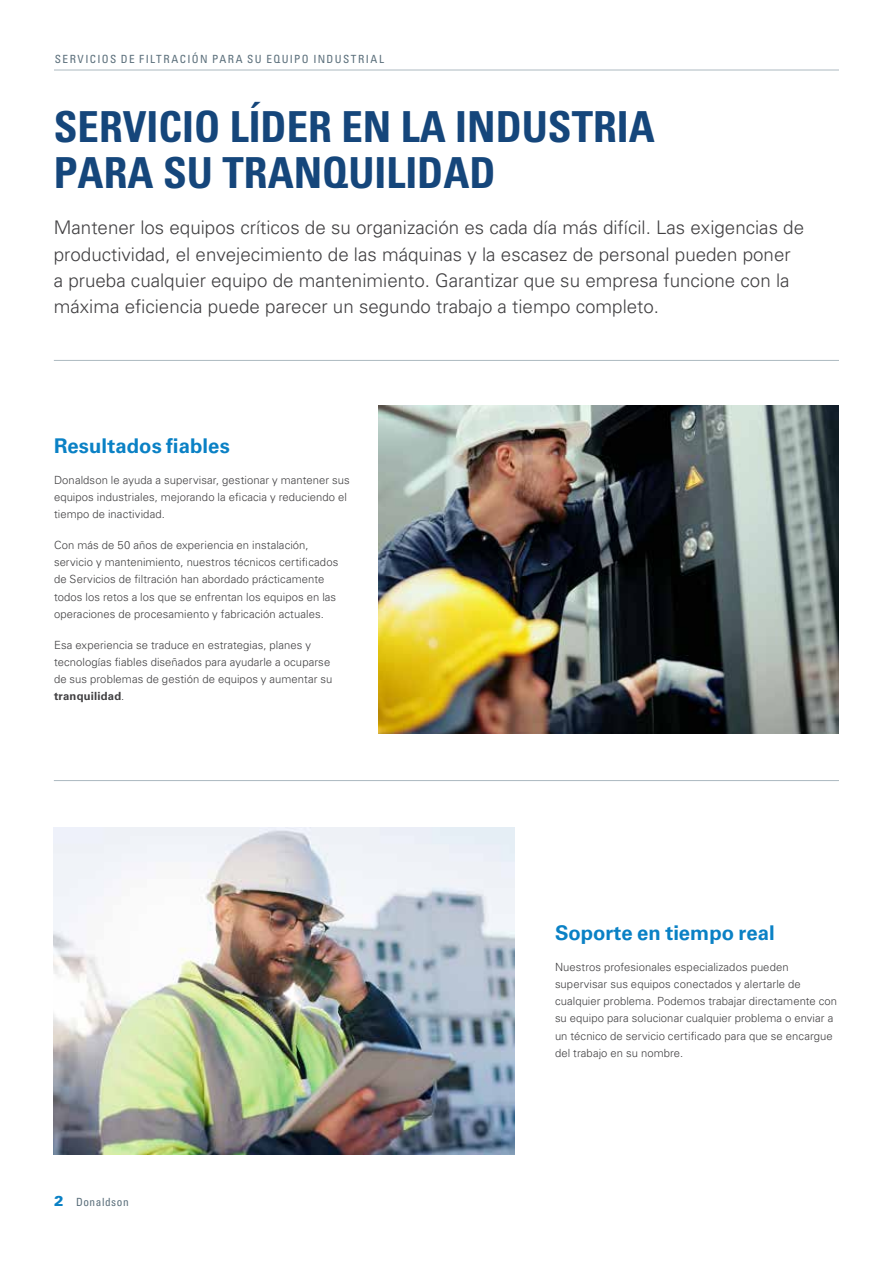
<style>
.page{position:relative;width:893px;height:1263px;background:#fff}
.page>*{position:absolute;margin:0;border:0;box-sizing:border-box;transform-origin:0 0}
.t1{font:42.75px/45.8px "Univers LTCYR 67 Bold Cond";color:#15467b}
.t2{font:700 20.25px "Univers LTCYR 65";color:#0a81c5}
.t3{font:300 18.75px/26.2px "Univers LTCYR 45";color:#414042}
.t4{font:300 11.25px/17.2px "Univers LTCYR 45";letter-spacing:.005em;color:#414042}
.t5{font:condensed 11.25px "Univers LTCYR 57";letter-spacing:.12em;color:#5c707c}
.t6{font:700 11.25px "Univers LTCYR 65";letter-spacing:.02em;color:#414042}
.t7{font:condensed 11.25px "Univers LTCYR 57";letter-spacing:.05em;color:#5c707c}
.s1{font-family:"Univers LTCYR 45";font-weight:300}
.s2{font-family:"Univers LTCYR 75";font-weight:900;font-stretch:normal;font-size:14.25px;color:#0a81c5}
</style>
<div class="page">
<hr style="left:54px;top:70px;width:785px;height:1px;background:#acb9c0">
<img style="left:379px;top:405px;width:460px;height:328px">
<img style="left:54px;top:827px;width:460px;height:328px">
<hr style="left:54px;top:360px;width:785px;height:1px;background:#acb9c0">
<hr style="left:54px;top:780px;width:785px;height:1px;background:#acb9c0">
<p class="t5" style="left:55px;top:52px;width:331px">SERVICIOS DE FILTRACIÓN PARA SU EQUIPO INDUSTRIAL</p>
<h1 class="t1" style="left:54px;top:103px;width:602px">SERVICIO LÍDER EN LA INDUSTRIA<br>PARA SU TRANQUILIDAD</h1>
<p class="t3" style="left:54px;top:214px;width:752px">Mantener los equipos críticos de su organización es cada día más difícil. Las exigencias de productividad, el envejecimiento de las máquinas y la escasez de personal pueden poner a prueba cualquier equipo de mantenimiento. Garantizar que su empresa funcione con la máxima eficiencia puede parecer un segundo trabajo a tiempo completo.</p>
<h2 class="t2" style="left:54px;top:431px;width:177px">Resultados fiables</h2>
<p class="t4" style="left:54px;top:471px;width:297px">Donaldson le ayuda a supervisar, gestionar y mantener sus equipos industriales, mejorando la eficacia y reduciendo el tiempo de inactividad.</p>
<p class="t4" style="left:54px;top:536px;width:286px">Con más de 50 años de experiencia en instalación, servicio y mantenimiento, nuestros técnicos certificados de Servicios de filtración han abordado prácticamente todos los retos a los que se enfrentan los equipos en las operaciones de procesamiento y fabricación actuales.</p>
<p class="t4" style="left:54px;top:636px;width:280px">Esa experiencia se traduce en estrategias, planes y tecnologías fiables diseñados para ayudarle a ocuparse de sus problemas de gestión de equipos y aumentar su</p>
<p class="t6" style="left:54px;top:688px;width:72px">tranquilidad<span class="s1">.</span></p>
<p class="t7" style="left:54px;top:1195px;width:76px"><span class="s2">2</span> Donaldson</p>
<h2 class="t2" style="left:555px;top:918px;width:221px">Soporte en tiempo real</h2>
<p class="t4" style="left:555px;top:958px;width:284px">Nuestros profesionales especializados pueden supervisar sus equipos conectados y alertarle de cualquier problema. Podemos trabajar directamente con su equipo para solucionar cualquier problema o enviar a un técnico de servicio certificado para que se encargue del trabajo en su nombre.</p>
</div>
